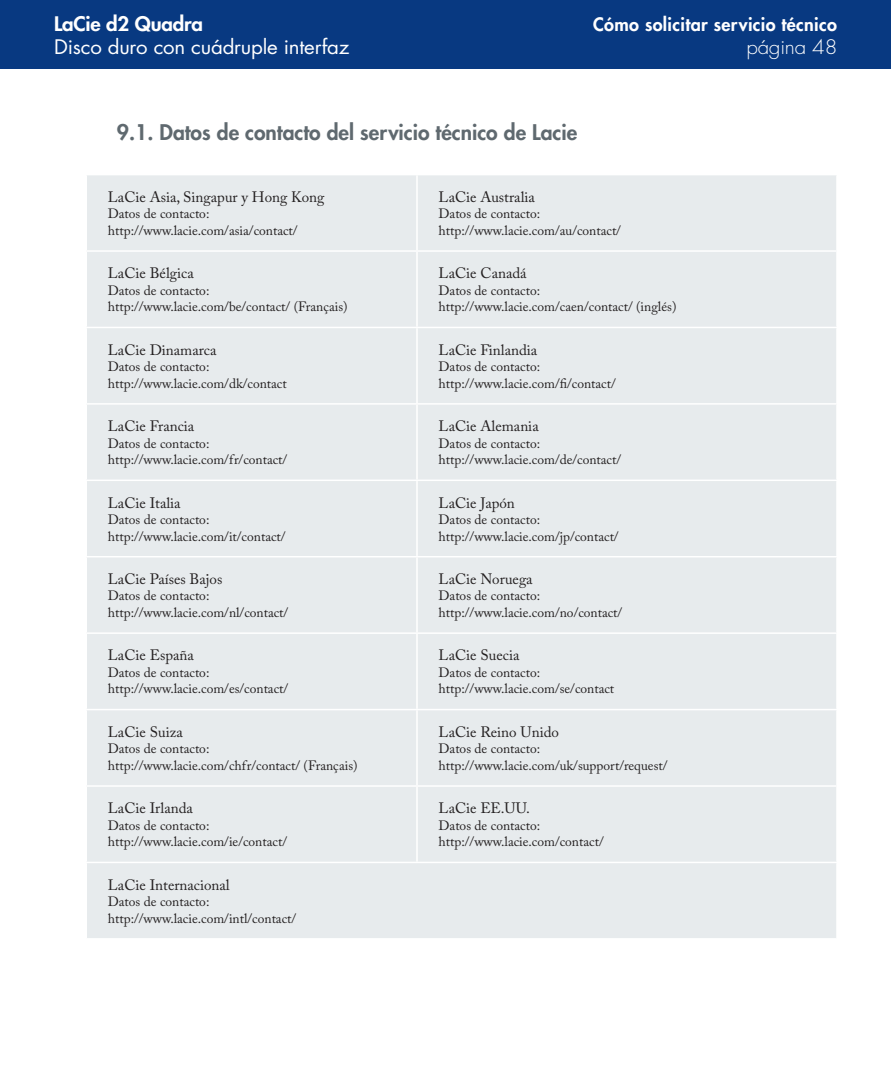
<style>
.page{position:relative;width:891px;height:1080px;background:#fff}
.page>*{position:absolute;margin:0;border:0;box-sizing:border-box;transform-origin:0 0}
.t1{font:800 21px "Futura";color:#5f696f}
.t2{font:19.5px "Futura";letter-spacing:-.01em;color:#fff;scale:1.05 1}
.t3{font:800 19.5px "Futura";letter-spacing:-.01em;color:#fff;scale:1.05 1}
.t4{font:300 19.5px "Futura";letter-spacing:-.01em;color:#fff;scale:1.05 1}
.t5{font:800 18px "Futura";letter-spacing:.02em;color:#fff}
.t6{font:15px "Adobe Caslon Pro";color:#231f20}
.t7{font:13.5px/16.5px "Adobe Caslon Pro";color:#231f20}
</style>
<div class="page">
<div style="left:0;top:0;width:891px;height:69px;background:#083981"></div>
<div style="left:87px;top:175px;width:749px;height:763px;background:#e7ebed"></div>
<hr style="left:416px;top:175px;width:2px;height:75px;background:#fff">
<hr style="left:86px;top:250px;width:331px;height:2px;background:#fff">
<hr style="left:417px;top:250px;width:421px;height:2px;background:#fff">
<hr style="left:416px;top:252px;width:2px;height:75px;background:#fff">
<hr style="left:86px;top:327px;width:331px;height:1px;background:#fff">
<hr style="left:417px;top:327px;width:421px;height:1px;background:#fff">
<hr style="left:416px;top:328px;width:2px;height:75px;background:#fff">
<hr style="left:86px;top:403px;width:331px;height:2px;background:#fff">
<hr style="left:417px;top:403px;width:421px;height:2px;background:#fff">
<hr style="left:416px;top:405px;width:2px;height:75px;background:#fff">
<hr style="left:86px;top:480px;width:331px;height:1px;background:#fff">
<hr style="left:417px;top:480px;width:421px;height:1px;background:#fff">
<hr style="left:416px;top:481px;width:2px;height:75px;background:#fff">
<hr style="left:86px;top:556px;width:331px;height:1px;background:#fff">
<hr style="left:417px;top:556px;width:421px;height:1px;background:#fff">
<hr style="left:416px;top:557px;width:2px;height:75px;background:#fff">
<hr style="left:86px;top:632px;width:331px;height:2px;background:#fff">
<hr style="left:417px;top:632px;width:421px;height:2px;background:#fff">
<hr style="left:416px;top:634px;width:2px;height:75px;background:#fff">
<hr style="left:86px;top:709px;width:331px;height:1px;background:#fff">
<hr style="left:417px;top:709px;width:421px;height:1px;background:#fff">
<hr style="left:416px;top:710px;width:2px;height:75px;background:#fff">
<hr style="left:86px;top:785px;width:331px;height:2px;background:#fff">
<hr style="left:417px;top:785px;width:421px;height:2px;background:#fff">
<hr style="left:416px;top:787px;width:2px;height:75px;background:#fff">
<hr style="left:86px;top:862px;width:331px;height:1px;background:#fff">
<hr style="left:417px;top:862px;width:421px;height:1px;background:#fff">
<h2 class="t3" style="left:54px;top:10px;width:143px">LaCie d2 Quadra</h2>
<h2 class="t2" style="left:54px;top:33px;width:283px">Disco duro con cuádruple interfaz</h2>
<h2 class="t4" style="left:746px;top:34px;width:75px">página 48</h2>
<h3 class="t5" style="left:593px;top:12px;width:245px">Cómo solicitar servicio técnico</h3>
<h1 class="t1" style="left:117px;top:118px;width:462px">9.1. Datos de contacto del servicio técnico de Lacie</h1>
<p class="t6" style="left:108px;top:188px;width:218px">LaCie Asia, Singapur y Hong Kong</p>
<p class="t7" style="left:108px;top:205px;width:191px">Datos de contacto: http://www.lacie.com/asia/contact/</p>
<p class="t6" style="left:108px;top:264px;width:88px">LaCie Bélgica</p>
<p class="t7" style="left:108px;top:282px;width:241px">Datos de contacto: http://www.lacie.com/be/contact/ (Français)</p>
<p class="t6" style="left:108px;top:341px;width:110px">LaCie Dinamarca</p>
<p class="t7" style="left:108px;top:358px;width:180px">Datos de contacto: http://www.lacie.com/dk/contact</p>
<p class="t6" style="left:108px;top:417px;width:88px">LaCie Francia</p>
<p class="t7" style="left:108px;top:435px;width:181px">Datos de contacto: http://www.lacie.com/fr/contact/</p>
<p class="t6" style="left:108px;top:494px;width:74px">LaCie Italia</p>
<p class="t7" style="left:108px;top:511px;width:179px">Datos de contacto: http://www.lacie.com/it/contact/</p>
<p class="t6" style="left:108px;top:570px;width:116px">LaCie Países Bajos</p>
<p class="t7" style="left:108px;top:588px;width:182px">Datos de contacto: http://www.lacie.com/nl/contact/</p>
<p class="t6" style="left:108px;top:646px;width:88px">LaCie España</p>
<p class="t7" style="left:108px;top:664px;width:182px">Datos de contacto: http://www.lacie.com/es/contact/</p>
<p class="t6" style="left:108px;top:723px;width:76px">LaCie Suiza</p>
<p class="t7" style="left:108px;top:740px;width:251px">Datos de contacto: http://www.lacie.com/chfr/contact/ (Français)</p>
<p class="t6" style="left:108px;top:799px;width:87px">LaCie Irlanda</p>
<p class="t7" style="left:108px;top:817px;width:181px">Datos de contacto: http://www.lacie.com/ie/contact/</p>
<p class="t6" style="left:108px;top:876px;width:123px">LaCie Internacional</p>
<p class="t7" style="left:108px;top:893px;width:190px">Datos de contacto: http://www.lacie.com/intl/contact/</p>
<p class="t6" style="left:439px;top:188px;width:98px">LaCie Australia</p>
<p class="t7" style="left:439px;top:205px;width:184px">Datos de contacto: http://www.lacie.com/au/contact/</p>
<p class="t6" style="left:439px;top:264px;width:90px">LaCie Canadá</p>
<p class="t7" style="left:439px;top:282px;width:239px">Datos de contacto: http://www.lacie.com/caen/contact/ (inglés)</p>
<p class="t6" style="left:439px;top:341px;width:100px">LaCie Finlandia</p>
<p class="t7" style="left:439px;top:358px;width:179px">Datos de contacto: http://www.lacie.com/fi/contact/</p>
<p class="t6" style="left:439px;top:417px;width:102px">LaCie Alemania</p>
<p class="t7" style="left:439px;top:435px;width:184px">Datos de contacto: http://www.lacie.com/de/contact/</p>
<p class="t6" style="left:439px;top:494px;width:78px">LaCie Japón</p>
<p class="t7" style="left:439px;top:511px;width:182px">Datos de contacto: http://www.lacie.com/jp/contact/</p>
<p class="t6" style="left:439px;top:570px;width:96px">LaCie Noruega</p>
<p class="t7" style="left:439px;top:588px;width:185px">Datos de contacto: http://www.lacie.com/no/contact/</p>
<p class="t6" style="left:439px;top:646px;width:82px">LaCie Suecia</p>
<p class="t7" style="left:439px;top:664px;width:177px">Datos de contacto: http://www.lacie.com/se/contact</p>
<p class="t6" style="left:439px;top:723px;width:122px">LaCie Reino Unido</p>
<p class="t7" style="left:439px;top:740px;width:230px">Datos de contacto: http://www.lacie.com/uk/support/request/</p>
<p class="t6" style="left:439px;top:799px;width:93px">LaCie EE.UU.</p>
<p class="t7" style="left:439px;top:817px;width:167px">Datos de contacto: http://www.lacie.com/contact/</p>
</div>
